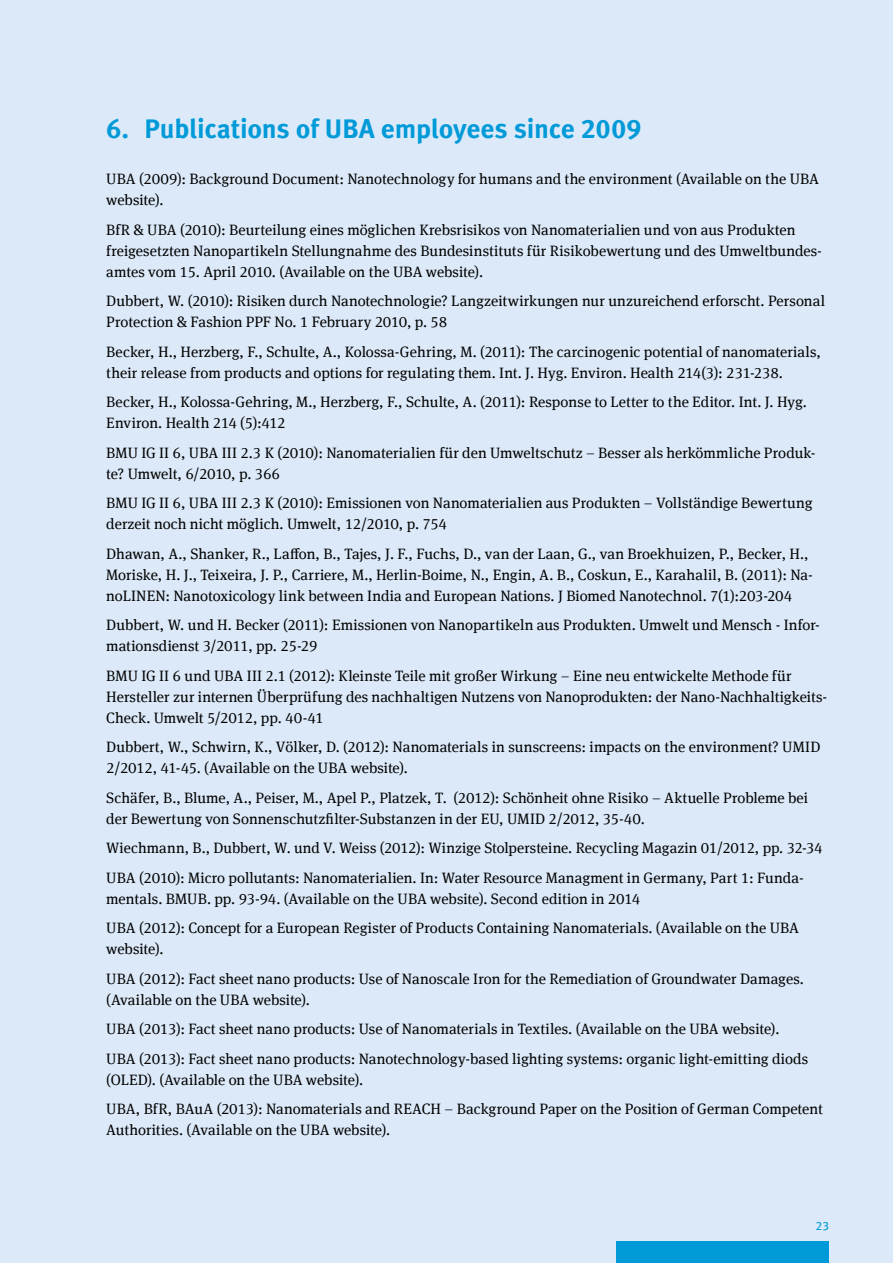
<style>
.page{position:relative;width:893px;height:1263px;background:#dbe9f8}
.page>*{position:absolute;margin:0;border:0;box-sizing:border-box;transform-origin:0 0}
.Überschrift_1{font:700 27px "Meta Offc";letter-spacing:-.01em;color:#009ad8}
.Endnoten{font:15px/21px "Meta Serif Offc";letter-spacing:.005em;color:#000}
.t1{font:12px "Meta Offc";color:#009ad8}
</style>
<div class="page">
<div style="left:617px;top:1242px;width:212px;height:21px;background:#009ad8"></div>
<p class="Überschrift_1" style="left:106px;top:112px;width:537px">6. Publications of UBA employees since 2009</p>
<p class="Endnoten" style="left:106px;top:169px;width:714px">UBA (2009): Background Document: Nanotechnology for humans and the environment (Available on the UBA website).</p>
<p class="Endnoten" style="left:106px;top:219px;width:717px">BfR &amp; UBA (2010): Beurteilung eines möglichen Krebsrisikos von Nanomaterialien und von aus Produkten freigesetzten Nanopartikeln Stellungnahme des Bundesinstituts für Risikobewertung und des Umweltbundes&shy;amtes vom 15. April 2010. (Available on the UBA website).</p>
<p class="Endnoten" style="left:106px;top:291px;width:720px">Dubbert, W. (2010): Risiken durch Nanotechnologie? Langzeitwirkungen nur unzureichend erforscht. Personal<br>Protection &amp; Fashion PPF No. 1 February 2010, p. 58</p>
<p class="Endnoten" style="left:106px;top:341px;width:716px">Becker, H., Herzberg, F., Schulte, A., Kolossa-Gehring, M. (2011): The carcinogenic potential of nanomaterials, their release from products and options for regulating them. Int. J. Hyg. Environ. Health 214(3): 231-238.</p>
<p class="Endnoten" style="left:106px;top:392px;width:702px">Becker, H., Kolossa-Gehring, M., Herzberg, F., Schulte, A. (2011): Response to Letter to the Editor. Int. J. Hyg.<br>Environ. Health 214 (5):412</p>
<p class="Endnoten" style="left:106px;top:442px;width:711px">BMU IG II 6, UBA III 2.3 K (2010): Nanomaterialien für den Umweltschutz – Besser als herkömmliche Produk&shy;te? Umwelt, 6/2010, p. 366</p>
<p class="Endnoten" style="left:106px;top:493px;width:708px">BMU IG II 6, UBA III 2.3 K (2010): Emissionen von Nanomaterialien aus Produkten – Vollständige Bewertung derzeit noch nicht möglich. Umwelt, 12/2010, p. 754</p>
<p class="Endnoten" style="left:106px;top:543px;width:708px">Dhawan, A., Shanker, R., Laffon, B., Tajes, J. F., Fuchs, D., van der Laan, G., van Broekhuizen, P., Becker, H.,<br>Moriske, H. J., Teixeira, J. P., Carriere, M., Herlin-Boime, N., Engin, A. B., Coskun, E., Karahalil, B. (2011): Na&shy;noLINEN: Nanotoxicology link between India and European Nations. J Biomed Nanotechnol. 7(1):203-204</p>
<p class="Endnoten" style="left:106px;top:615px;width:715px">Dubbert, W. und H. Becker (2011): Emissionen von Nanopartikeln aus Produkten. Umwelt und Mensch - Infor&shy;mationsdienst 3/2011, pp. 25-29</p>
<p class="Endnoten" style="left:106px;top:665px;width:722px">BMU IG II 6 und UBA III 2.1 (2012): Kleinste Teile mit großer Wirkung – Eine neu entwickelte Methode für<br>Hersteller zur internen Überprüfung des nachhaltigen Nutzens von Nanoprodukten: der Nano-Nachhaltigkeits-<br>Check. Umwelt 5/2012, pp. 40-41</p>
<p class="Endnoten" style="left:106px;top:737px;width:716px">Dubbert, W., Schwirn, K., Völker, D. (2012): Nanomaterials in sunscreens: impacts on the environment? UMID<br>2/2012, 41-45. (Available on the UBA website).</p>
<p class="Endnoten" style="left:106px;top:787px;width:703px">Schäfer, B., Blume, A., Peiser, M., Apel P., Platzek, T. (2012): Schönheit ohne Risiko – Aktuelle Probleme bei der Bewertung von Sonnenschutzfilter-Substanzen in der EU, UMID 2/2012, 35-40.</p>
<p class="Endnoten" style="left:106px;top:838px;width:718px">Wiechmann, B., Dubbert, W. und V. Weiss (2012): Winzige Stolpersteine. Recycling Magazin 01/2012, pp. 32-34</p>
<p class="Endnoten" style="left:106px;top:867px;width:699px">UBA (2010): Micro pollutants: Nanomaterialien. In: Water Resource Managment in Germany, Part 1: Funda&shy;mentals. BMUB. pp. 93-94. (Available on the UBA website). Second edition in 2014</p>
<p class="Endnoten" style="left:106px;top:918px;width:694px">UBA (2012): Concept for a European Register of Products Containing Nanomaterials. (Available on the UBA website).</p>
<p class="Endnoten" style="left:106px;top:968px;width:699px">UBA (2012): Fact sheet nano products: Use of Nanoscale Iron for the Remediation of Groundwater Damages. (Available on the UBA website).</p>
<p class="Endnoten" style="left:106px;top:1019px;width:675px">UBA (2013): Fact sheet nano products: Use of Nanomaterials in Textiles. (Available on the UBA website).</p>
<p class="Endnoten" style="left:106px;top:1048px;width:704px">UBA (2013): Fact sheet nano products: Nanotechnology-based lighting systems: organic light-emitting diods (OLED). (Available on the UBA website).</p>
<p class="Endnoten" style="left:106px;top:1099px;width:718px">UBA, BfR, BAuA (2013): Nanomaterials and REACH – Background Paper on the Position of German Competent<br>Authorities. (Available on the UBA website).</p>
<p class="t1" style="left:815px;top:1218px;width:15px">23</p>
</div>
